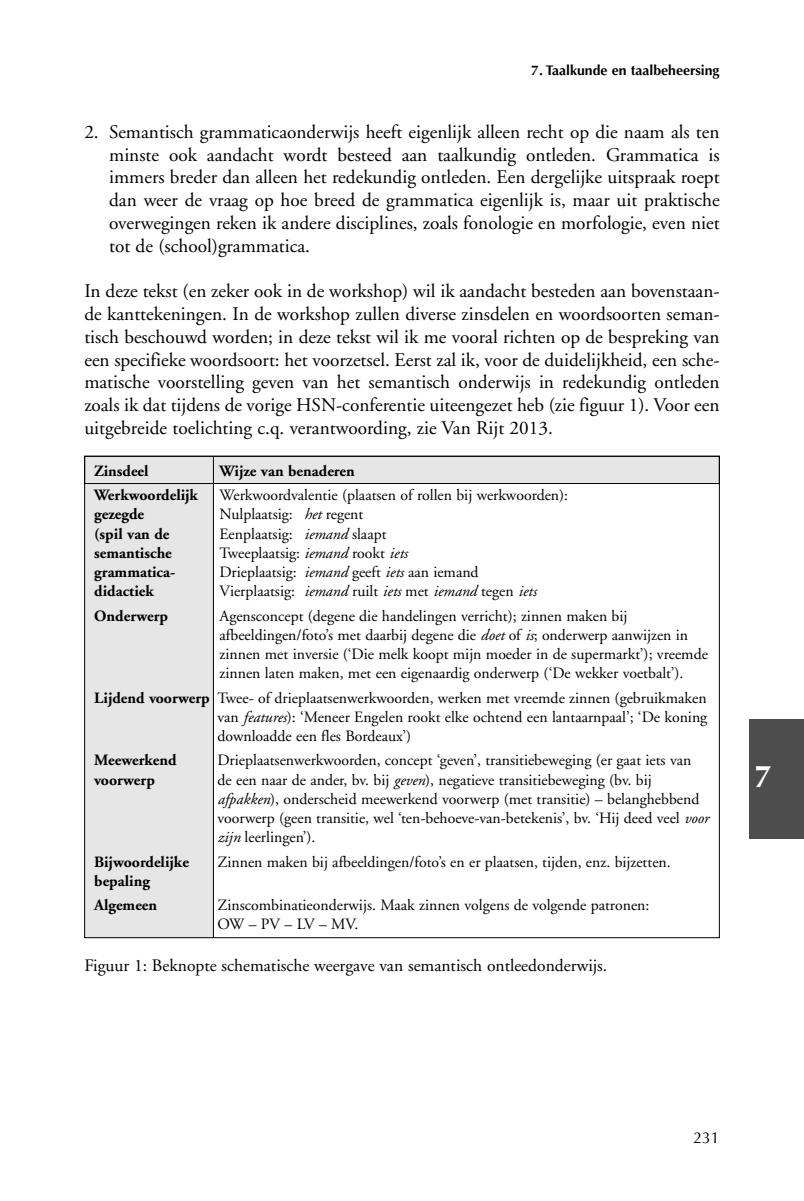
<style>
.page{position:relative;width:804px;height:1201px;background:#fff}
.page>*{position:absolute;margin:0;border:0;box-sizing:border-box;transform-origin:0 0}
.t1{font:700 31.5px "Optima";color:#fff}
.t2{font:19.25px/22.8px "Adobe Garamond";color:#000;text-align:justify}
.t3{font:17.5px "Adobe Garamond";color:#000}
.t4{font:15.75px/19.2px "Adobe Garamond";color:#000}
.t5{font:700 15.75px/24.2px "Adobe Garamond";color:#000}
.t6{font:15.75px "Optima";color:#000}
.t7{font:700 14px "Optima";color:#000}
.s1{font-style:italic}
.s2{font-weight:700}
</style>
<div class="page">
<div style="left:84px;top:456px;width:129px;height:482px;background:#e6e6e6"></div>
<div style="left:85px;top:456px;width:634px;height:27px;background:#e6e6e6"></div>
<div style="left:84px;top:456px;width:635px;height:28px;border:1px solid #000"></div>
<hr style="left:213px;top:456px;width:1px;height:482px;background:#000">
<div style="left:749px;top:719px;width:55px;height:119px;background:#4d4d4d"></div>
<p class="t7" style="left:531px;top:65px;width:190px">7. Taalkunde en taalbeheersing</p>
<p class="t2" style="left:109px;top:122px;width:612px;text-indent:-25px">2. Semantisch grammaticaonderwijs heeft eigenlijk alleen recht op die naam als ten minste ook aandacht wordt besteed aan taalkundig ontleden. Grammatica is immers breder dan alleen het redekundig ontleden. Een dergelijke uitspraak roept dan weer de vraag op hoe breed de grammatica eigenlijk is, maar uit praktische overwegingen reken ik andere disciplines, zoals fonologie en morfologie, even niet tot de (school)grammatica.</p>
<p class="t2" style="left:84px;top:281px;width:636px">In deze tekst (en zeker ook in de workshop) wil ik aandacht besteden aan bovenstaan&shy;de kanttekeningen. In de workshop zullen diverse zinsdelen en woordsoorten seman&shy;tisch beschouwd worden; in deze tekst wil ik me vooral richten op de bespreking van een specifieke woordsoort: het voorzetsel. Eerst zal ik, voor de duidelijkheid, een sche&shy;matische voorstelling geven van het semantisch onderwijs in redekundig ontleden zoals ik dat tijdens de vorige HSN-conferentie uiteengezet heb (zie figuur 1). Voor een uitgebreide toelichting c.q. verantwoording, zie Van Rijt 2013.</p>
<p class="t5" style="left:94px;top:460px;width:56px">Zinsdeel</p>
<p class="t5" style="left:219px;top:460px;width:137px">Wijze van benaderen</p>
<p class="t5" style="left:94px;top:484px;width:105px">Werkwoordelijk</p>
<p class="t4" style="left:219px;top:487px;width:350px">Werkwoordvalentie (plaatsen of rollen bij werkwoorden):</p>
<p class="t5" style="left:94px;top:503px;width:51px">gezegde</p>
<p class="t4" style="left:219px;top:506px;width:145px">Nulplaatsig: <span class="s1">het</span> regent</p>
<p class="t5" style="left:94px;top:523px;width:77px">(spil van de</p>
<p class="t4" style="left:219px;top:525px;width:168px">Eenplaatsig: <span class="s1">iemand</span> slaapt</p>
<p class="t5" style="left:94px;top:542px;width:79px">semantische</p>
<p class="t4" style="left:219px;top:544px;width:190px">Tweeplaatsig: <span class="s1">iemand</span> rookt <span class="s1">iets</span></p>
<p class="t5" style="left:94px;top:561px;width:82px">grammatica-</p>
<p class="t4" style="left:219px;top:564px;width:261px">Drieplaatsig: <span class="s1">iemand</span> geeft <span class="s1">iets</span> aan iemand</p>
<p class="t5" style="left:94px;top:580px;width:61px">didactiek</p>
<p class="t4" style="left:219px;top:583px;width:318px">Vierplaatsig: <span class="s1">iemand</span> ruilt <span class="s1">iets</span> met <span class="s1">iemand</span> tegen <span class="s1">iets</span></p>
<p class="t5" style="left:94px;top:605px;width:75px">Onderwerp</p>
<p class="t4" style="left:219px;top:607px;width:490px">Agensconcept (degene die handelingen verricht); zinnen maken bij afbeeldingen/foto’s met daarbij degene die <span class="s1">doet</span> of <span class="s1">is</span>; onderwerp aanwijzen in zinnen met inversie (‘Die melk koopt mijn moeder in de supermarkt’); vreemde zinnen laten maken, met een eigenaardig onderwerp (‘De wekker voetbalt’).</p>
<p class="t4" style="left:217px;top:689px;width:491px;text-align:justify;text-indent:-123px"><span class="s2">Lijdend voorwerp</span> Twee- of drieplaatsenwerkwoorden, werken met vreemde zinnen (gebruikmaken van <span class="s1">features</span>): ‘Meneer Engelen rookt elke ochtend een lantaarnpaal’; ‘De koning downloadde een fles Bordeaux’)</p>
<p class="t5" style="left:94px;top:749px;width:84px">Meewerkend</p>
<p class="t4" style="left:217px;top:752px;width:475px">Drieplaatsenwerkwoorden, concept ‘geven’, transitiebeweging (er gaat iets van</p>
<p class="t5" style="left:94px;top:769px;width:62px">voorwerp</p>
<p class="t4" style="left:217px;top:771px;width:493px">de een naar de ander, bv. bij <span class="s1">geven</span>), negatieve transitiebeweging (bv. bij <span class="s1">afpakken</span>), onderscheid meewerkend voorwerp (met transitie) – belanghebbend voorwerp (geen transitie, wel ‘ten-behoeve-van-betekenis’, bv. ‘Hij deed veel <span class="s1">voor zijn</span> leerlingen’).</p>
<p class="t5" style="left:94px;top:850px;width:96px">Bijwoordelijke</p>
<p class="t4" style="left:217px;top:853px;width:455px">Zinnen maken bij afbeeldingen/foto’s en er plaatsen, tijden, enz. bijzetten.</p>
<p class="t5" style="left:94px;top:870px;width:64px">bepaling<br>Algemeen</p>
<p class="t4" style="left:217px;top:896px;width:433px">Zinscombinatieonderwijs. Maak zinnen volgens de volgende patronen:<br>OW–PV–LV–MV.</p>
<p class="t3" style="left:84px;top:958px;width:524px">Figuur 1: Beknopte schematische weergave van semantisch ontleedonderwijs.</p>
<h1 class="t1" style="left:754px;top:763px;width:19px">7</h1>
<p class="t6" style="left:693px;top:1131px;width:28px">231</p>
</div>
